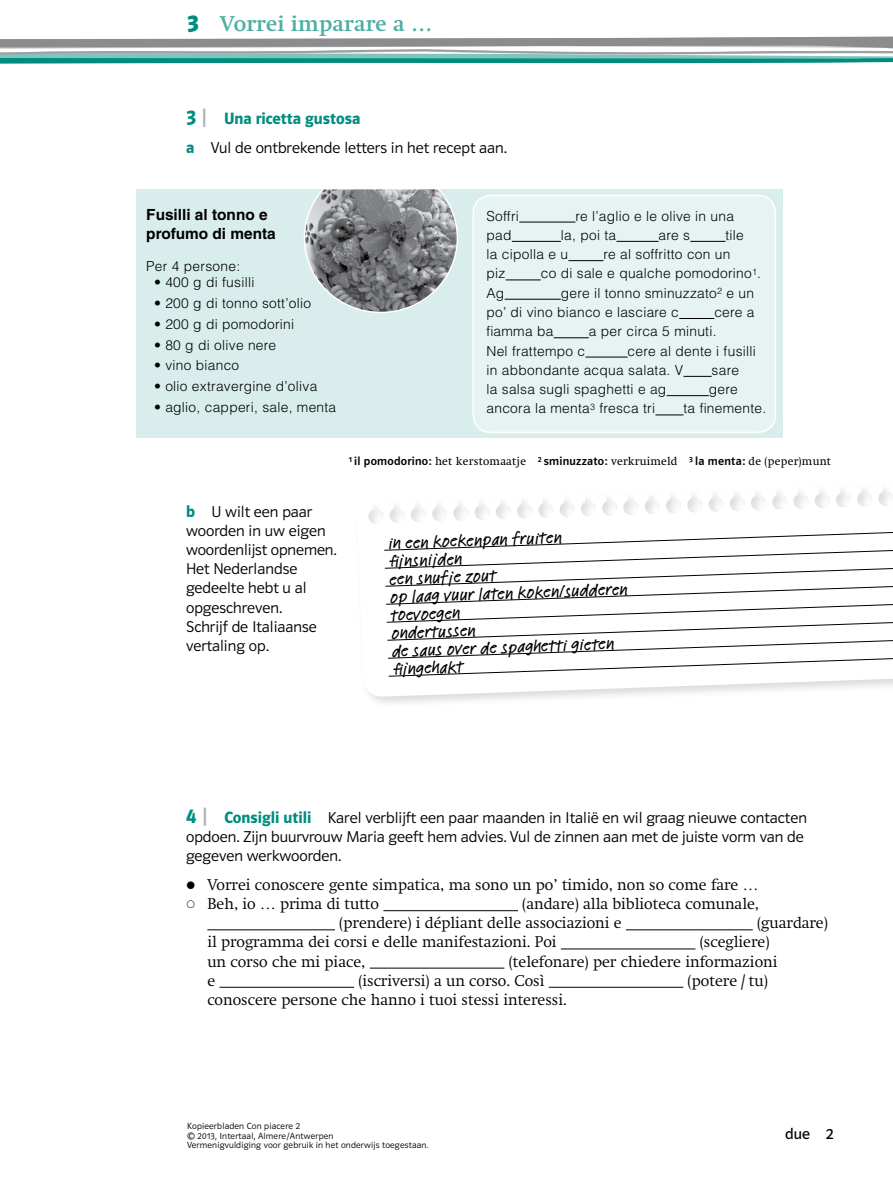
<style>
.page{position:relative;width:893px;height:1191px;background:#fff}
.page>*{position:absolute;margin:0;border:0;box-sizing:border-box;transform-origin:0 0}
.t1{font:700 21px "Klett Swift";letter-spacing:.01em;color:#4dafa5}
.t2{font:500 18px/18px "Linotype Feltpen";color:#000}
.t3{font:16.5px "Polo ST11 K Hfett";color:#008d7f}
.t4{font:15.75px/19.2px "Polo ST11 K Leicht";color:#000}
.t5{font:15.75px "Polo ST11 K Buch";color:#000}
.t6{font:300 15.3px/19.2px "Klett Swift";color:#000}
.t7{font:700 15.3px/19.2px "Helvetica LT";color:#000}
.t8{font:300 13.8px/19.4px "Helvetica LT";letter-spacing:.02em;color:#000}
.t9{font:11.25px "Klett Swift";letter-spacing:.02em;color:#000}
.t10{font:9px/9.6px "Polo ST11 K Leicht";letter-spacing:.02em;color:#000}
.s1{font-family:"Polo ST11 K";font-size:24px;color:#008d7f}
.s2{font-family:"Polo ST11 K";font-size:24px;color:#fff}
.s3{font-size:21px}
.s4{font-family:"Polo ST11 K Krftg";font-size:21px;color:#b1b4b6}
.s5{font-family:"Polo ST11 K Hfett";font-size:16.5px;color:#008d7f}
.s6{font-family:"Polo ST11 K Krftg";font-size:12px}
.s7{font-family:"Polo ST11 K Hfett";font-size:21px;color:#008d7f}
</style>
<div class="page">
<svg style="left:0;top:37px;width:893px;height:27px"></svg>
<hr style="left:383px;top:910px;width:135px;height:1px;background:#000">
<hr style="left:207px;top:929px;width:128px;height:1px;background:#000">
<hr style="left:626px;top:929px;width:127px;height:1px;background:#000">
<hr style="left:561px;top:948px;width:134px;height:1px;background:#000">
<hr style="left:370px;top:967px;width:134px;height:1px;background:#000">
<hr style="left:220px;top:987px;width:134px;height:1px;background:#000">
<hr style="left:549px;top:987px;width:134px;height:1px;background:#000">
<div style="left:136px;top:189px;width:646px;height:249px;background:#d9eeec"></div>
<svg style="left:304px;top:189px;width:154px;height:124px"></svg>
<div style="left:473px;top:195px;width:302px;height:237px;background:#e6f3f2;border-radius:18px"></div>
<div style="left:472px;top:195px;width:304px;height:238px;border:2px solid #fff;border-radius:18px"></div>
<hr style="left:519px;top:222px;width:56px;height:1px;background:#000">
<hr style="left:512px;top:241px;width:49px;height:1px;background:#000">
<hr style="left:616px;top:241px;width:43px;height:1px;background:#000">
<hr style="left:690px;top:241px;width:35px;height:1px;background:#000">
<hr style="left:568px;top:260px;width:35px;height:1px;background:#000">
<hr style="left:506px;top:279px;width:35px;height:1px;background:#000">
<hr style="left:505px;top:299px;width:56px;height:1px;background:#000">
<hr style="left:679px;top:318px;width:35px;height:1px;background:#000">
<hr style="left:554px;top:337px;width:35px;height:1px;background:#000">
<hr style="left:585px;top:357px;width:43px;height:1px;background:#000">
<svg style="left:683px;top:376px;width:29px;height:1px"></svg>
<hr style="left:667px;top:395px;width:42px;height:1px;background:#000">
<svg style="left:655px;top:414px;width:28px;height:1px"></svg>
<div style="left:354px;top:481px;width:539px;height:228px;background:#000;opacity:.15"></div>
<svg style="left:357px;top:483px;width:536px;height:214px"></svg>
<svg style="left:383px;top:531px;width:510px;height:146px"></svg>
<h1 class="t1" style="left:187px;top:11px;width:259px"><span class="s1">3</span> Vorrei imparare a …<span class="s2">8</span></h1>
<p class="t3" style="left:186px;top:110px;width:176px"><span class="s3">3</span> <span class="s4">|</span> Una ricetta gustosa</p>
<p class="t4" style="left:186px;top:138px;width:322px"><span class="s5">a</span> Vul de ontbrekende letters in het recept aan.</p>
<p class="t7" style="left:146px;top:205px;width:131px">Fusilli al tonno e profumo di menta</p>
<p class="t8" style="left:146px;top:256px;width:95px">Per 4 persone:</p>
<p class="t8" style="left:154px;top:273px;width:102px">• 400 g di fusilli</p>
<p class="t8" style="left:154px;top:293px;width:158px">• 200 g di tonno sott’olio</p>
<p class="t8" style="left:154px;top:314px;width:142px">• 200 g di pomodorini</p>
<p class="t8" style="left:154px;top:335px;width:124px">• 80 g di olive nere</p>
<p class="t8" style="left:154px;top:356px;width:87px">• vino bianco</p>
<p class="t8" style="left:154px;top:376px;width:165px">• olio extravergine d’oliva</p>
<p class="t8" style="left:154px;top:397px;width:184px">• aglio, capperi, sale, menta</p>
<p class="t8" style="left:486px;top:206px;width:34px">Soffri</p>
<p class="t8" style="left:575px;top:206px;width:160px">re l’aglio e le olive in una</p>
<p class="t8" style="left:486px;top:225px;width:27px">pad</p>
<p class="t8" style="left:561px;top:225px;width:57px">la, poi ta</p>
<p class="t8" style="left:659px;top:225px;width:33px">are s</p>
<p class="t8" style="left:725px;top:225px;width:20px">tile</p>
<p class="t8" style="left:486px;top:244px;width:83px">la cipolla e u</p>
<p class="t8" style="left:603px;top:244px;width:128px">re al soffritto con un</p>
<p class="t8" style="left:486px;top:264px;width:20px">piz</p>
<p class="t8" style="left:541px;top:264px;width:222px">co di sale e qualche pomodorino<sup>1</sup>.</p>
<p class="t8" style="left:486px;top:283px;width:19px">Ag</p>
<p class="t8" style="left:486px;top:283px;width:269px;text-indent:74px">gere il tonno sminuzzato<sup>2</sup> e un po’ di vino bianco e lasciare c</p>
<p class="t8" style="left:714px;top:302px;width:42px">cere a</p>
<p class="t8" style="left:486px;top:321px;width:68px">fiamma ba</p>
<p class="t8" style="left:589px;top:321px;width:129px">a per circa 5 minuti.</p>
<p class="t8" style="left:486px;top:341px;width:100px">Nel frattempo c</p>
<p class="t8" style="left:486px;top:341px;width:271px;text-indent:141px">cere al dente i fusilli in abbondante acqua salata. V</p>
<p class="t8" style="left:712px;top:360px;width:29px">sare</p>
<p class="t8" style="left:486px;top:379px;width:181px">la salsa sugli spaghetti e ag</p>
<p class="t8" style="left:709px;top:379px;width:30px">gere</p>
<p class="t8" style="left:486px;top:399px;width:170px">ancora la menta<sup>3</sup> fresca tri</p>
<p class="t8" style="left:683px;top:399px;width:84px">ta finemente.</p>
<p class="t9" style="left:349px;top:454px;width:484px"><sup>1</sup> <span class="s6">il pomodorino:</span> het kerstomaatje <sup>2</sup> <span class="s6">sminuzzato:</span> verkruimeld <sup>3</sup> <span class="s6">la menta:</span> de (peper)munt</p>
<p class="t4" style="left:186px;top:502px;width:152px"><span class="s5">b</span> U wilt een paar woorden in uw eigen woordenlijst opnemen.<br>Het Nederlandse gedeelte hebt u al opgeschreven.<br>Schrijf de Italiaanse vertaling op.</p>
<h2 class="t2" style="left:388px;top:533px;width:239px;rotate:-2deg">in een koekenpan fruiten<br>fi jnsnijden<br>een snufje zout<br>op laag vuur laten koken/sudderen toevoegen<br>ondertussen<br>de saus over de spaghetti gieten<br>fi jngehakt</h2>
<p class="t4" style="left:186px;top:808px;width:622px"><span class="s7">4</span> <span class="s4">|</span> <span class="s5">Consigli utili</span> Karel verblijft een paar maanden in Italië en wil graag nieuwe contacten opdoen. Zijn buurvrouw Maria geeft hem advies. Vul de zinnen aan met de juiste vorm van de gegeven werkwoorden.</p>
<p class="t6" style="left:207px;top:875px;width:553px">Vorrei conoscere gente simpatica, ma sono un po’ timido, non so come fare …<br>Beh, io … prima di tutto</p>
<p class="t6" style="left:339px;top:894px;width:421px;text-indent:183px">(andare) alla biblioteca comunale, (prendere) i dépliant delle associazioni e</p>
<p class="t6" style="left:757px;top:913px;width:72px">(guardare)</p>
<p class="t6" style="left:207px;top:932px;width:351px">il programma dei corsi e delle manifestazioni. Poi</p>
<p class="t6" style="left:700px;top:932px;width:71px">(scegliere)</p>
<p class="t6" style="left:207px;top:951px;width:160px">un corso che mi piace,</p>
<p class="t6" style="left:509px;top:952px;width:270px">(telefonare) per chiedere informazioni</p>
<p class="t6" style="left:207px;top:971px;width:9px">e</p>
<p class="t6" style="left:358px;top:971px;width:188px">(iscriversi) a un corso. Così</p>
<p class="t6" style="left:688px;top:971px;width:82px">(potere / tu)</p>
<p class="t6" style="left:207px;top:990px;width:361px">conoscere persone che hanno i tuoi stessi interessi.</p>
<p class="t10" style="left:187px;top:1121px;width:243px">Kopieerbladen Con piacere 2<br>© 2013, Intertaal, Almere/Antwerpen<br>Vermenigvuldiging voor gebruik in het onderwijs toegestaan.</p>
<p class="t5" style="left:785px;top:1125px;width:50px">due 2</p>
</div>
